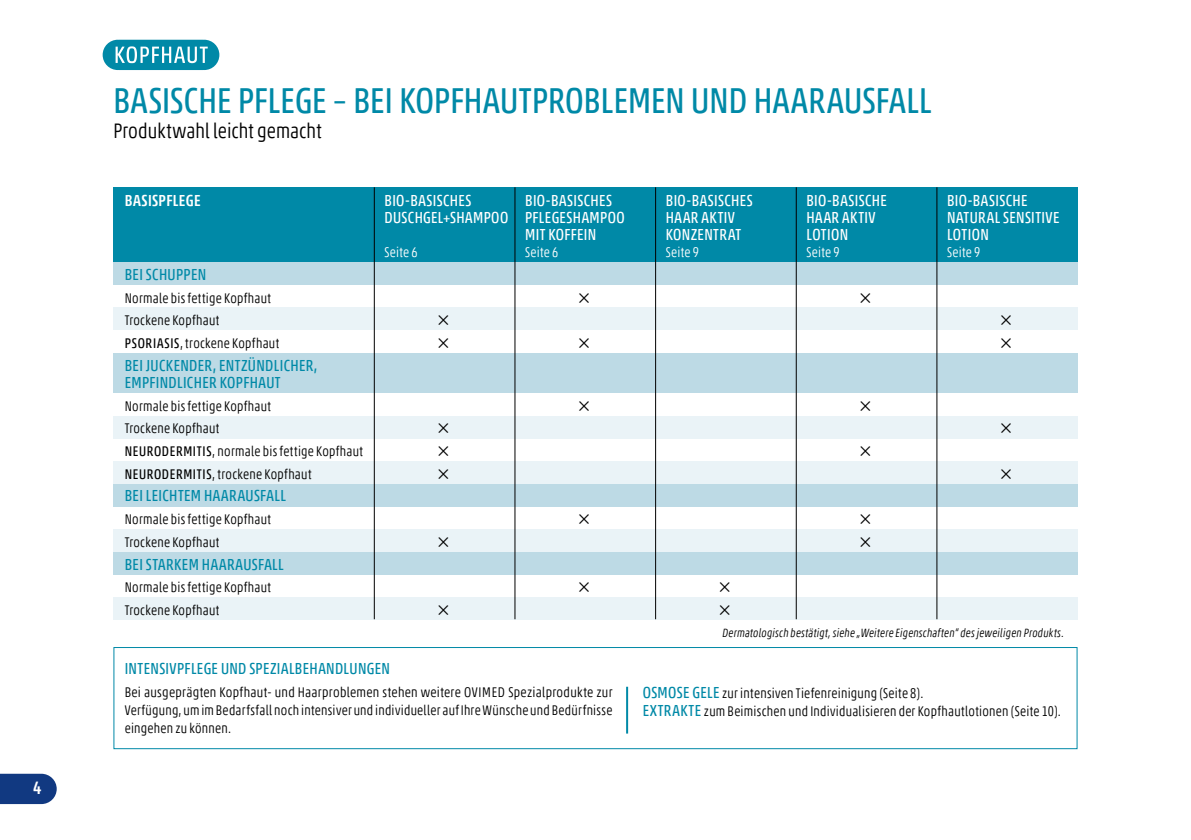
<style>
.page{position:relative;width:1191px;height:840px;background:#fff}
.page>*{position:absolute;margin:0;border:0;box-sizing:border-box;transform-origin:0 0}
.t1{font:condensed 36px "Akko Pro";letter-spacing:.005em;color:#0089a7}
.t2{font:300 condensed 21px "Akko Pro";letter-spacing:.005em;color:#000}
.t3{font:500 condensed 18px "Akko Pro";color:#fff}
.t4{font:condensed 16px "Akko Pro";letter-spacing:.025em;color:#fff}
.t5{font:condensed 16px/17px "Akko Pro";letter-spacing:.02em;color:#0089a7}
.t6{font:500 condensed 16px "Akko Pro";letter-spacing:.025em;color:#fff}
.t7{font:300 condensed 14px/18px "Akko Pro";letter-spacing:.02em;color:#000;text-align:justify}
.t8{font:300 condensed 14px "Akko Pro";letter-spacing:.025em;color:#fff}
.t9{font:italic 300 condensed 12px "Akko Pro";letter-spacing:.02em;color:#000}
.s1{font-weight:400}
.s2{font-weight:400;font-size:16px;color:#0089a7}
</style>
<div class="page">
<svg style="left:0;top:773px;width:57px;height:30px;background:#24498b"></svg>
<div style="left:113px;top:646px;width:964px;height:102px;border:1px solid #0089a7"></div>
<div style="left:113px;top:262px;width:964px;height:23px;background:#bddae5"></div>
<div style="left:113px;top:187px;width:964px;height:75px;background:#0089a7"></div>
<div style="left:113px;top:307px;width:964px;height:23px;background:#eaf3f7"></div>
<div style="left:113px;top:483px;width:964px;height:23px;background:#bddae5"></div>
<div style="left:113px;top:415px;width:964px;height:23px;background:#eaf3f7"></div>
<div style="left:113px;top:461px;width:964px;height:22px;background:#eaf3f7"></div>
<div style="left:113px;top:551px;width:964px;height:23px;background:#bddae5"></div>
<div style="left:113px;top:529px;width:964px;height:22px;background:#eaf3f7"></div>
<div style="left:113px;top:597px;width:964px;height:22px;background:#eaf3f7"></div>
<div style="left:113px;top:353px;width:964px;height:39px;background:#bddae5"></div>
<hr style="left:936px;top:187px;width:1px;height:432px;background:#000">
<hr style="left:796px;top:187px;width:1px;height:432px;background:#000">
<hr style="left:655px;top:187px;width:1px;height:432px;background:#000">
<hr style="left:514px;top:187px;width:1px;height:432px;background:#000">
<hr style="left:374px;top:187px;width:1px;height:432px;background:#000">
<hr style="left:626px;top:686px;width:2px;height:47px;background:#0089a7">
<svg style="left:103px;top:40px;width:116px;height:30px;background:#35a1b9"></svg>
<p class="t3" style="left:33px;top:776px;width:10px">4</p>
<h1 class="t1" style="left:113px;top:79px;width:819px">BASISCHE PFLEGE – BEI KOPFHAUTPROBLEMEN UND HAARAUSFALL</h1>
<h2 class="t2" style="left:113px;top:118px;width:210px">Produktwahl leicht gemacht</h2>
<p class="t6" style="left:125px;top:191px;width:77px">BASISPFLEGE</p>
<p class="t4" style="left:384px;top:191px;width:88px">BIO-BASISCHES</p>
<p class="t4" style="left:525px;top:191px;width:88px">BIO-BASISCHES</p>
<p class="t4" style="left:666px;top:191px;width:88px">BIO-BASISCHES</p>
<p class="t4" style="left:806px;top:191px;width:82px">BIO-BASISCHE</p>
<p class="t4" style="left:947px;top:191px;width:82px">BIO-BASISCHE</p>
<p class="t4" style="left:384px;top:208px;width:242px">DUSCHGEL+SHAMPOO PFLEGESHAMPOO</p>
<p class="t4" style="left:666px;top:208px;width:71px">HAAR AKTIV</p>
<p class="t4" style="left:806px;top:208px;width:71px">HAAR AKTIV</p>
<p class="t4" style="left:947px;top:208px;width:114px">NATURAL SENSITIVE</p>
<p class="t4" style="left:525px;top:225px;width:73px">MIT KOFFEIN</p>
<p class="t4" style="left:666px;top:225px;width:77px">KONZENTRAT</p>
<p class="t4" style="left:806px;top:225px;width:43px">LOTION</p>
<p class="t4" style="left:947px;top:225px;width:43px">LOTION</p>
<p class="t8" style="left:384px;top:244px;width:35px">Seite 6</p>
<p class="t8" style="left:525px;top:244px;width:35px">Seite 6</p>
<p class="t8" style="left:666px;top:244px;width:35px">Seite 9</p>
<p class="t8" style="left:806px;top:244px;width:35px">Seite 9</p>
<p class="t8" style="left:947px;top:244px;width:35px">Seite 9</p>
<p class="t5" style="left:125px;top:266px;width:83px">BEI SCHUPPEN</p>
<p class="t7" style="left:125px;top:289px;width:148px">Normale bis fettige Kopfhaut</p>
<p class="t7" style="left:125px;top:311px;width:96px">Trockene Kopfhaut</p>
<p class="t7" style="left:125px;top:334px;width:156px"><span class="s1">PSORIASIS</span>, trockene Kopfhaut</p>
<p class="t5" style="left:125px;top:356px;width:194px">BEI JUCKENDER, ENTZÜNDLICHER,<br>EMPFINDLICHER KOPFHAUT</p>
<p class="t7" style="left:125px;top:396px;width:148px">Normale bis fettige Kopfhaut</p>
<p class="t7" style="left:125px;top:419px;width:96px">Trockene Kopfhaut</p>
<p class="t7" style="left:125px;top:442px;width:240px"><span class="s1">NEURODERMITIS</span>, normale bis fettige Kopfhaut</p>
<p class="t7" style="left:125px;top:464px;width:188px"><span class="s1">NEURODERMITIS</span>, trockene Kopfhaut</p>
<p class="t5" style="left:125px;top:487px;width:163px">BEI LEICHTEM HAARAUSFALL</p>
<p class="t7" style="left:125px;top:510px;width:148px">Normale bis fettige Kopfhaut</p>
<p class="t7" style="left:125px;top:532px;width:96px">Trockene Kopfhaut</p>
<p class="t5" style="left:125px;top:555px;width:161px">BEI STARKEM HAARAUSFALL</p>
<p class="t7" style="left:125px;top:578px;width:148px">Normale bis fettige Kopfhaut</p>
<p class="t7" style="left:125px;top:600px;width:96px">Trockene Kopfhaut</p>
<p class="t9" style="left:716px;top:625px;width:349px"><sup>★</sup>Dermatologisch bestätigt, siehe „Weitere Eigenschaften“ des jeweiligen Produkts.</p>
<p class="t5" style="left:125px;top:659px;width:267px">INTENSIVPFLEGE UND SPEZIALBEHANDLUNGEN</p>
<p class="t7" style="left:125px;top:683px;width:489px">Bei ausgeprägten Kopfhaut- und Haarproblemen stehen weitere OVIMED Spezialprodukte zur Verfügung, um im Bedarfsfall noch intensiver und individueller auf Ihre Wünsche und Bedürfnisse eingehen zu können.</p>
<p class="t7" style="left:642px;top:683px;width:420px"><span class="s2">OSMOSE GELE</span> zur intensiven Tiefenreinigung (Seite 8).<br><span class="s2">EXTRAKTE</span> zum Beimischen und Individualisieren der Kopfhautlotionen (Seite 10).</p>
</div>
